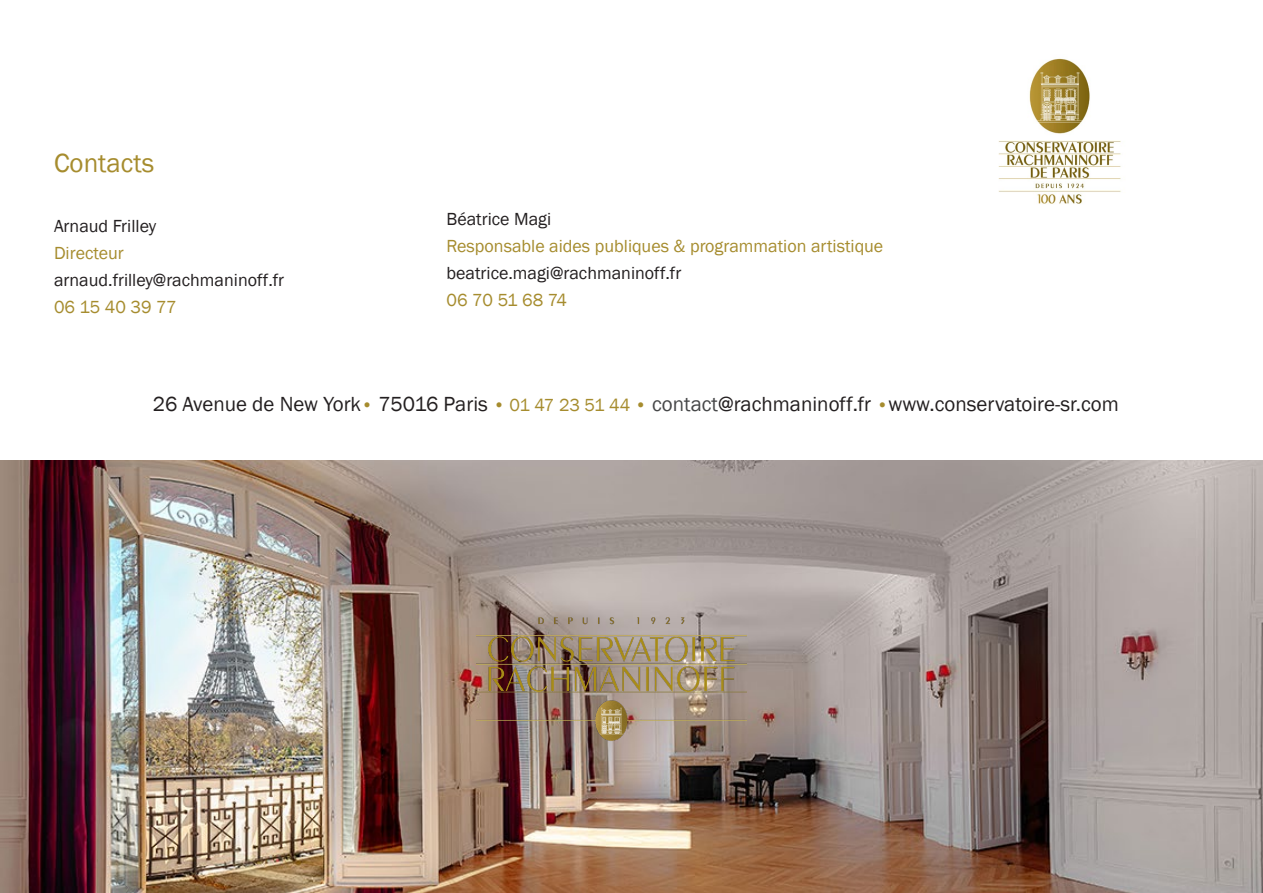
<style>
.page{position:relative;width:1263px;height:893px;background:#fff}
.page>*{position:absolute;margin:0;border:0;box-sizing:border-box;transform-origin:0 0}
.t1{font:27px "Franklin Gothic";color:#a68c2e}
.t2{font:21px "Franklin Gothic";color:#231f20}
.t3{font:18px "Franklin Gothic";color:#231f20}
.t4{font:18px "Franklin Gothic";color:#a68c2e}
.s1{font-size:18px;color:#a68c2e}
.s2{color:#464748}
</style>
<div class="page">
<img style="left:0;top:460px;width:1263px;height:433px">
<img style="left:998px;top:58px;width:123px;height:146px">
<img style="left:477px;top:597px;width:269px;height:154px">
<p class="t1" style="left:54px;top:146px;width:102px">Contacts</p>
<p class="t3" style="left:54px;top:214px;width:104px">Arnaud Frilley</p>
<p class="t4" style="left:54px;top:241px;width:71px">Directeur</p>
<p class="t3" style="left:54px;top:268px;width:232px">arnaud.frilley@rachmaninoff.fr</p>
<p class="t4" style="left:54px;top:295px;width:124px">06 15 40 39 77</p>
<p class="t3" style="left:446px;top:208px;width:106px">Béatrice Magi</p>
<p class="t4" style="left:446px;top:235px;width:438px">Responsable aides publiques &amp; programmation artistique</p>
<p class="t3" style="left:446px;top:262px;width:236px">beatrice.magi@rachmaninoff.fr</p>
<p class="t4" style="left:446px;top:289px;width:122px">06 70 51 68 74</p>
<p class="t2" style="left:153px;top:391px;width:968px">26 Avenue de New York<span class="s1">•</span> 75016 Paris <span class="s1">• 01 47 23 51 44 •</span> <span class="s2">contact</span>@rachmaninoff.fr <span class="s1">•</span>www.conservatoire-sr.com</p>
</div>
